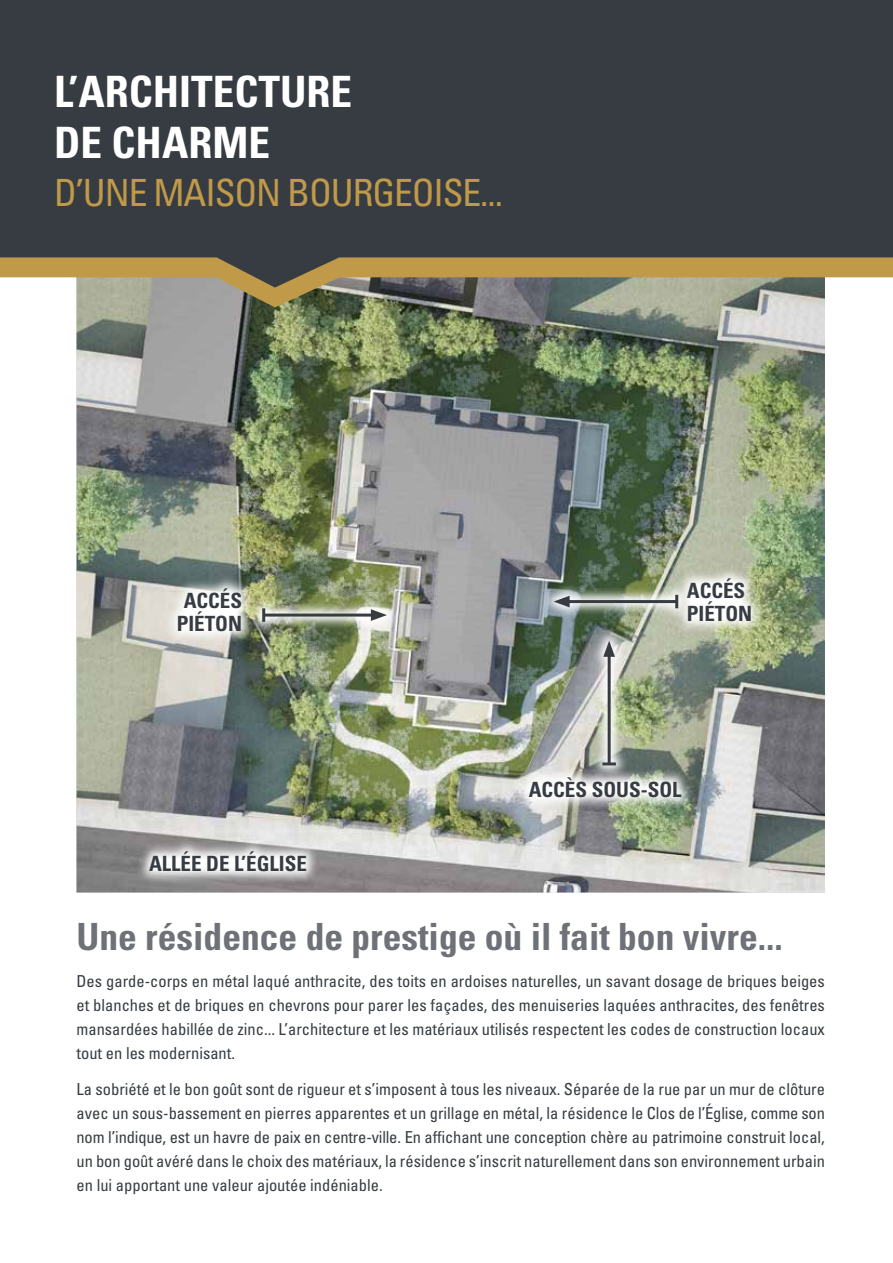
<style>
.page{position:relative;width:893px;height:1263px;background:#fff}
.page>*{position:absolute;margin:0;border:0;box-sizing:border-box;transform-origin:0 0}
.t1{font:700 condensed 43.2px/51.9px "Univers LT Std";color:#fff}
.t2{font:700 condensed 37.5px "Univers LT Std";color:#6e7178}
.t3{font:condensed 37.5px "Univers LT Std";letter-spacing:-.03em;color:#c09949}
.t4{font:700 condensed 21px/23.1px "Univers LT Std";color:#363c42;text-align:center}
.t5{font:condensed 16.5px/24px "Univers LT Std";color:#363c42;text-align:justify}
</style>
<div class="page">
<div style="left:0;top:0;width:893px;height:257px;background:#363c42"></div>
<img style="left:77px;top:307px;width:748px;height:585px">
<svg style="left:0;top:257px;width:893px;height:50px;background:#a49773"></svg>
<svg style="left:254px;top:595px;width:145px;height:40px;background:#a2aa8d"></svg>
<hr style="left:264px;top:613px;width:113px;height:3px;background:#363c42">
<svg style="left:371px;top:609px;width:16px;height:12px"></svg>
<hr style="left:262px;top:608px;width:3px;height:14px;background:#363c42">
<svg style="left:165px;top:575px;width:89px;height:70px"></svg>
<svg style="left:674px;top:565px;width:90px;height:69px"></svg>
<svg style="left:516px;top:764px;width:178px;height:46px"></svg>
<svg style="left:541px;top:581px;width:151px;height:40px;background:#9ba797"></svg>
<hr style="left:564px;top:600px;width:113px;height:3px;background:#363c42">
<svg style="left:553px;top:596px;width:17px;height:11px"></svg>
<svg style="left:675px;top:595px;width:3px;height:13px"></svg>
<svg style="left:590px;top:628px;width:39px;height:151px;background:#b5bbae"></svg>
<hr style="left:608px;top:651px;width:3px;height:113px;background:#363c42">
<svg style="left:603px;top:641px;width:12px;height:16px"></svg>
<hr style="left:602px;top:762px;width:14px;height:3px;background:#363c42">
<svg style="left:136px;top:838px;width:183px;height:47px"></svg>
<h1 class="t1" style="left:54px;top:65px;width:300px">L’ARCHITECTURE<br>DE CHARME</h1>
<h2 class="t3" style="left:54px;top:169px;width:450px">D’UNE MAISON BOURGEOISE...</h2>
<p class="t4" style="left:177px;top:589px;width:67px">ACCÉS<br>PIÉTON</p>
<p class="t4" style="left:687px;top:579px;width:67px;text-align:left">ACCÉS<br>PIÉTON</p>
<p class="t4" style="left:149px;top:852px;width:159px">ALLÉE DE L’ÉGLISE</p>
<p class="t4" style="left:529px;top:778px;width:154px">ACCÈS SOUS-SOL</p>
<h2 class="t2" style="left:77px;top:913px;width:708px">Une résidence de prestige où il fait bon vivre...</h2>
<p class="t5" style="left:77px;top:968px;width:750px">Des garde-corps en métal laqué anthracite, des toits en ardoises naturelles, un savant dosage de briques beiges et blanches et de briques en chevrons pour parer les façades, des menuiseries laquées anthracites, des fenêtres mansardées habillée de zinc... L’architecture et les matériaux utilisés respectent les codes de construction locaux tout en les modernisant.</p>
<p class="t5" style="left:77px;top:1077px;width:750px">La sobriété et le bon goût sont de rigueur et s’imposent à tous les niveaux. Séparée de la rue par un mur de clôture avec un sous-bassement en pierres apparentes et un grillage en métal, la résidence le Clos de l’Église, comme son nom l’indique, est un havre de paix en centre-ville. En affichant une conception chère au patrimoine construit local, un bon goût avéré dans le choix des matériaux, la résidence s’inscrit naturellement dans son environnement urbain en lui apportant une valeur ajoutée indéniable.</p>
</div>
